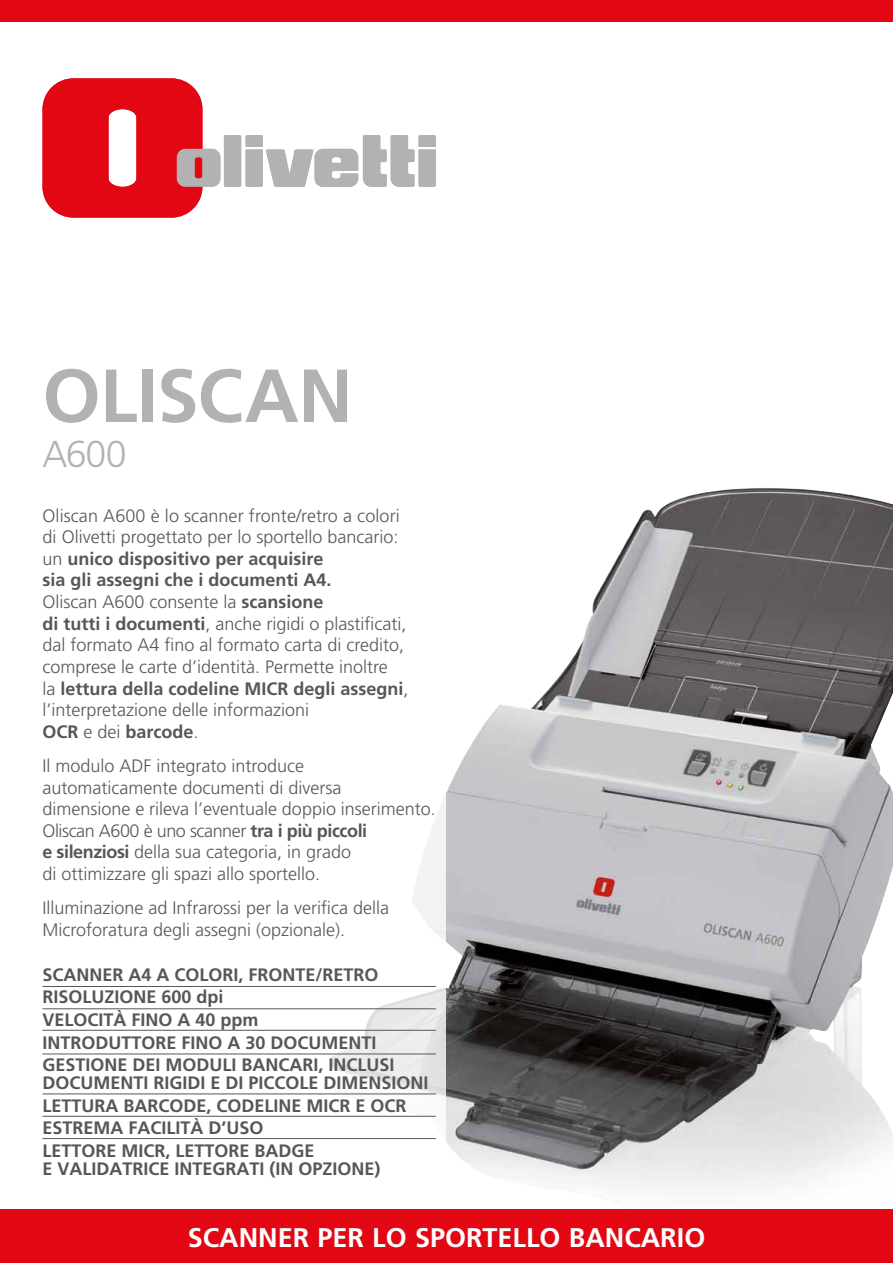
<style>
.page{position:relative;width:893px;height:1263px;background:#fff}
.page>*{position:absolute;margin:0;border:0;box-sizing:border-box;transform-origin:0 0}
.t1{font:700 75px "Frutiger";letter-spacing:-.01em;color:#b2b2b2}
.t2{font:300 37.5px "Frutiger";color:#b2b2b2}
.t3{font:700 27px "Frutiger";color:#fff}
.t4{font:300 18px/21.6px "Frutiger";color:#575756}
.t5{font:700 18px/22.5px "Frutiger";color:#575756}
.s1{font-weight:700}
</style>
<div class="page">
<img style="left:331px;top:488px;width:562px;height:722px">
<div style="left:0;top:1210px;width:893px;height:53px;background:#e30613"></div>
<div style="left:0;top:0;width:446px;height:1167px;background:#fff"></div>
<svg style="left:43px;top:78px;width:177px;height:140px"></svg>
<div style="left:224px;top:135px;width:17px;height:52px;background:#b2b2b2;border-radius:2px"></div>
<svg style="left:246px;top:135px;width:190px;height:52px"></svg>
<div style="left:0;top:0;width:893px;height:21px;background:#e30613"></div>
<hr style="left:43px;top:1054px;width:393px;height:1px;background:#575756">
<hr style="left:43px;top:1030px;width:393px;height:1px;background:#575756">
<hr style="left:43px;top:1008px;width:393px;height:1px;background:#575756">
<hr style="left:43px;top:986px;width:393px;height:1px;background:#575756">
<hr style="left:43px;top:1094px;width:393px;height:1px;background:#575756">
<hr style="left:43px;top:1116px;width:393px;height:1px;background:#575756">
<hr style="left:43px;top:1138px;width:393px;height:1px;background:#575756">
<h1 class="t1" style="left:43px;top:352px;width:312px">OLISCAN</h1>
<h2 class="t2" style="left:43px;top:433px;width:86px">A600</h2>
<p class="t4" style="left:43px;top:505px;width:368px">Oliscan A600 è lo scanner fronte/retro a colori di Olivetti progettato per lo sportello bancario: un <span class="s1">unico dispositivo per acquisire<br>sia gli assegni che i documenti A4.<br></span>Oliscan A600 consente la <span class="s1">scansione<br>di tutti i documenti</span>, anche rigidi o plastificati, dal formato A4 fino al formato carta di credito, comprese le carte d’identità. Permette inoltre<br>la <span class="s1">lettura della codeline MICR degli assegni</span>, l’interpretazione delle informazioni<br><span class="s1">OCR</span> e dei <span class="s1">barcode</span>.</p>
<p class="t4" style="left:43px;top:755px;width:395px">Il modulo ADF integrato introduce automaticamente documenti di diversa<br>dimensione e rileva l’eventuale doppio inserimento.<br>Oliscan A600 è uno scanner <span class="s1">tra i più piccoli<br>e silenziosi</span> della sua categoria, in grado<br>di ottimizzare gli spazi allo sportello.</p>
<p class="t4" style="left:43px;top:897px;width:348px">Illuminazione ad Infrarossi per la verifica della<br>Microforatura degli assegni (opzionale).</p>
<p class="t5" style="left:43px;top:963px;width:354px">SCANNER A4 A COLORI, FRONTE/RETRO<br>RISOLUZIONE 600 dpi<br>VELOCITÀ FINO A 40 ppm<br>INTRODUTTORE FINO A 30 DOCUMENTI<br>GESTIONE DEI MODULI BANCARI, INCLUSI</p>
<p class="t5" style="left:43px;top:1071px;width:388px">DOCUMENTI RIGIDI E DI PICCOLE DIMENSIONI<br>LETTURA BARCODE, CODELINE MICR E OCR<br>ESTREMA FACILITÀ D’USO<br>LETTORE MICR, LETTORE BADGE</p>
<p class="t5" style="left:43px;top:1157px;width:340px">E VALIDATRICE INTEGRATI (IN OPZIONE)</p>
<h3 class="t3" style="left:188px;top:1221px;width:519px">SCANNER PER LO SPORTELLO BANCARIO</h3>
</div>
